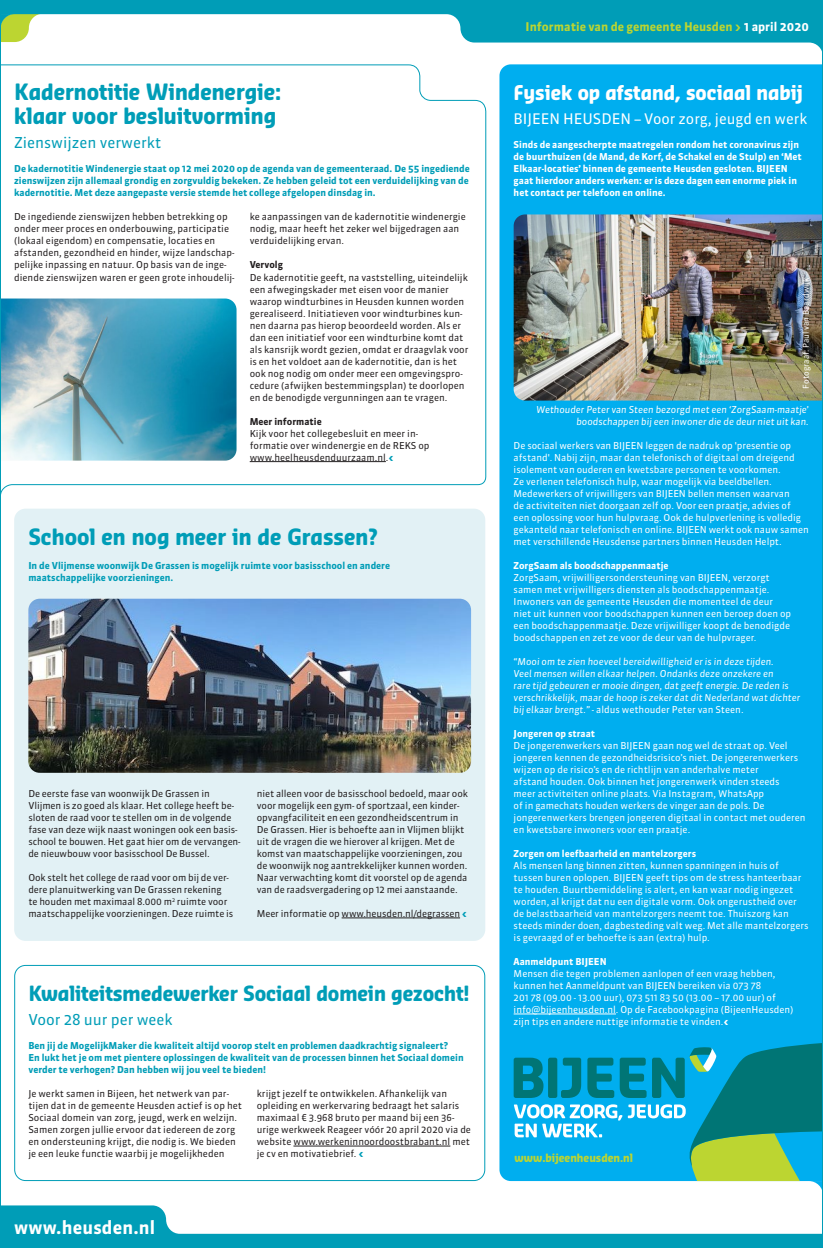
<style>
.page{position:relative;width:823px;height:1248px;background:#fff}
.page>*{position:absolute;margin:0;border:0;box-sizing:border-box;transform-origin:0 0}
.t1{font:700 22px/24px "Sansa Con Soft Pro";color:#009db7}
.t2{font:700 20.5px "Sansa Con Soft Pro";letter-spacing:-.005em;color:#009db7}
.t3{font:700 20px "Sansa Con Soft Pro";color:#fff}
.t4{font:700 18px "Sanuk OT";letter-spacing:.01em;color:#fff}
.t5{font:15px "Sanuk OT";color:#009db7}
.t6{font:14.5px "Sanuk OT";color:#fff}
.t7{font:700 12px "Sanuk OT";color:#bcd531}
.t8{font:700 11.2px "Sansa Con Soft Pro";color:#bcd531}
.t9{font:9.5px/12px "Sanuk OT";color:#231f20}
.t10{font:9.5px/12px "Sanuk OT";color:#fff}
.t11{font:700 9.5px/12px "Sanuk OT";color:#009db7}
.t12{font:italic 9.5px/12px "Sanuk OT";color:#fff}
.t13{font:700 9.5px/12px "Sanuk OT";color:#fff}
.t14{font:700 9.5px "Sanuk OT";color:#231f20}
.t15{font:8px "Sanuk OT";color:#fff}
.s1{font-weight:900;color:#009db7}
.s2{color:#fff}
.s3{font-style:normal}
.s4{font-weight:900}
</style>
<div class="page">
<div style="left:14px;top:508px;width:471px;height:432px;background:#e2f1f5;border-radius:11px"></div>
<div style="left:14px;top:964px;width:471px;height:216px;border:1px solid #009db7;border-radius:11px"></div>
<svg style="left:2px;top:64px;width:485px;height:428px"></svg>
<hr style="left:249px;top:461px;width:136px;height:1px;background:#231f20">
<hr style="left:341px;top:917px;width:119px;height:1px;background:#231f20">
<hr style="left:293px;top:1145px;width:157px;height:1px;background:#231f20">
<img style="left:2px;top:298px;width:234px;height:162px">
<img style="left:28px;top:598px;width:443px;height:174px">
<div style="left:499px;top:64px;width:321px;height:1116px;background:#00aeef"></div>
<hr style="left:513px;top:1013px;width:102px;height:1px;background:#fff">
<img style="left:513px;top:214px;width:307px;height:186px">
<svg style="left:513px;top:1042px;width:307px;height:145px"></svg>
<svg style="left:2px;top:1205px;width:818px;height:40px"></svg>
<svg style="left:0;top:0;width:822px;height:57px"></svg>
<h1 class="t1" style="left:14px;top:79px;width:268px">Kadernotitie Windenergie: klaar voor besluitvorming</h1>
<h3 class="t5" style="left:14px;top:134px;width:149px">Zienswijzen verwerkt</h3>
<p class="t11" style="left:14px;top:163px;width:457px;text-align:justify">De kadernotitie Windenergie staat op 12 mei 2020 op de agenda van de gemeenteraad. De 55 ingediende zienswijzen zijn allemaal grondig en zorgvuldig bekeken. Ze hebben geleid tot een verduidelijking van de kadernotitie. Met deze aangepaste versie stemde het college afgelopen dinsdag in.</p>
<p class="t9" style="left:14px;top:211px;width:222px">De ingediende zienswijzen hebben betrekking op onder meer proces en onderbouwing, participatie (lokaal eigendom) en compensatie, locaties en afstanden, gezondheid en hinder, wijze landschap&shy;pelijke inpassing en natuur. Op basis van de inge&shy;diende zienswijzen waren er geen grote inhoudelij-</p>
<p class="t9" style="left:249px;top:211px;width:217px">ke aanpassingen van de kadernotitie windenergie nodig, maar heeft het zeker wel bijgedragen aan verduidelijking ervan.</p>
<p class="t14" style="left:249px;top:259px;width:35px">Vervolg</p>
<p class="t9" style="left:249px;top:271px;width:220px">De kadernotitie geeft, na vaststelling, uiteindelijk een afwegingskader met eisen voor de manier waarop windturbines in Heusden kunnen worden gerealiseerd. Initiatieven voor windturbines kun&shy;nen daarna pas hierop beoordeeld worden. Als er dan een initiatief voor een windturbine komt dat als kansrijk wordt gezien, omdat er draagvlak voor is en het voldoet aan de kadernotitie, dan is het ook nog nodig om onder meer een omgevingspro&shy;cedure (afwijken bestemmingsplan) te doorlopen en de benodigde vergunningen aan te vragen.</p>
<p class="t14" style="left:249px;top:415px;width:73px">Meer informatie</p>
<p class="t9" style="left:249px;top:427px;width:181px">Kijk voor het collegebesluit en meer in&shy;formatie over windenergie en de REKS op www.heelheusdenduurzaam.nl.<span class="s1">&lt;</span></p>
<h1 class="t1" style="left:28px;top:523px;width:350px">School en nog meer in de Grassen?</h1>
<p class="t11" style="left:28px;top:559px;width:363px">In de Vlijmense woonwijk De Grassen is mogelijk ruimte voor basisschool en andere maatschappelijke voorzieningen.</p>
<p class="t9" style="left:28px;top:787px;width:214px">De eerste fase van woonwijk De Grassen in Vlijmen is zo goed als klaar. Het college heeft be&shy;sloten de raad voor te stellen om in de volgende fase van deze wijk naast woningen ook een basis&shy;school te bouwen. Het gaat hier om de vervangen&shy;de nieuwbouw voor basisschool De Bussel.</p>
<p class="t9" style="left:28px;top:871px;width:206px">Ook stelt het college de raad voor om bij de ver&shy;dere planuitwerking van De Grassen rekening<br>te houden met maximaal 8.000 m<sup>2</sup> ruimte voor maatschappelijke voorzieningen. Deze ruimte is</p>
<p class="t9" style="left:257px;top:787px;width:212px">niet alleen voor de basisschool bedoeld, maar ook voor mogelijk een gym- of sportzaal, een kinder&shy;opvangfaciliteit en een gezondheidscentrum in De Grassen. Hier is behoefte aan in Vlijmen blijkt uit de vragen die we hierover al krijgen. Met de komst van maatschappelijke voorzieningen, zou de woonwijk nog aantrekkelijker kunnen worden.<br>Naar verwachting komt dit voorstel op de agenda van de raadsvergadering op 12 mei aanstaande.</p>
<p class="t9" style="left:257px;top:907px;width:212px">Meer informatie op www.heusden.nl/degrassen <span class="s1">&lt;</span></p>
<h2 class="t2" style="left:28px;top:979px;width:442px">Kwaliteitsmedewerker Sociaal domein gezocht!</h2>
<h3 class="t5" style="left:28px;top:1010px;width:146px">Voor 28 uur per week</h3>
<p class="t11" style="left:28px;top:1039px;width:436px">Ben jij de MogelijkMaker die kwaliteit altijd voorop stelt en problemen daadkrachtig signaleert?<br>En lukt het je om met pientere oplossingen de kwaliteit van de processen binnen het Sociaal domein verder te verhogen? Dan hebben wij jou veel te bieden!</p>
<p class="t9" style="left:28px;top:1087px;width:215px">Je werkt samen in Bijeen, het netwerk van par&shy;tijen dat in de gemeente Heusden actief is op het Sociaal domein van zorg, jeugd, werk en welzijn.<br>Samen zorgen jullie ervoor dat iedereen de zorg en ondersteuning krijgt, die nodig is. We bieden je een leuke functie waarbij je mogelijkheden</p>
<p class="t9" style="left:257px;top:1087px;width:215px">krijgt jezelf te ontwikkelen. Afhankelijk van opleiding en werkervaring bedraagt het salaris maximaal € 3.968 bruto per maand bij een 36- urige werkweek Reageer vóór 20 april 2020 via de website www.werkeninnoordoostbrabant.nl met je cv en motivatiebrief. <span class="s1">&lt;</span></p>
<h3 class="t4" style="left:14px;top:1215px;width:142px">www.heusden.nl</h3>
<p class="t7" style="left:525px;top:19px;width:285px">Informatie van de gemeente Heusden &gt; <span class="s2">1 april 2020</span></p>
<h3 class="t3" style="left:513px;top:80px;width:290px">Fysiek op afstand, sociaal nabij</h3>
<h3 class="t6" style="left:513px;top:110px;width:295px">BIJEEN HEUSDEN – Voor zorg, jeugd en werk</h3>
<p class="t13" style="left:513px;top:139px;width:290px">Sinds de aangescherpte maatregelen rondom het coronavirus zijn de buurthuizen (de Mand, de Korf, de Schakel en de Stulp) en ‘Met Elkaar-locaties’ binnen de gemeente Heusden gesloten. BIJEEN gaat hierdoor anders werken: er is deze dagen een enorme piek in het contact per telefoon en online.</p>
<p class="t15" style="left:800px;top:388px;width:112px;rotate:-90deg">Fotograaf: Paul van Baardwijk</p>
<p class="t12" style="left:536px;top:403px;width:274px;text-align:right">Wethouder Peter van Steen bezorgd met een ‘ZorgSaam-maatje’ boodschappen bij een inwoner die de deur niet uit kan.</p>
<p class="t10" style="left:513px;top:439px;width:296px">De sociaal werkers van BIJEEN leggen de nadruk op 'presentie op afstand'. Nabij zijn, maar dan telefonisch of digitaal om dreigend isolement van ouderen en kwetsbare personen te voorkomen.<br>Ze verlenen telefonisch hulp, waar mogelijk via beeldbellen.<br>Medewerkers of vrijwilligers van BIJEEN bellen mensen waarvan<br>de activiteiten niet doorgaan zelf op. Voor een praatje, advies of een oplossing voor hun hulpvraag. Ook de hulpverlening is volledig gekanteld naar telefonisch en online. BIJEEN werkt ook nauw samen met verschillende Heusdense partners binnen Heusden Helpt.</p>
<p class="t13" style="left:513px;top:559px;width:156px">ZorgSaam als boodschappenmaatje</p>
<p class="t10" style="left:513px;top:571px;width:279px">ZorgSaam, vrijwilligersondersteuning van BIJEEN, verzorgt samen met vrijwilligers diensten als boodschappenmaatje.<br>Inwoners van de gemeente Heusden die momenteel de deur niet uit kunnen voor boodschappen kunnen een beroep doen op een boodschappenmaatje. Deze vrijwilliger koopt de benodigde boodschappen en zet ze voor de deur van de hulpvrager.</p>
<p class="t12" style="left:513px;top:655px;width:288px">“Mooi om te zien hoeveel bereidwilligheid er is in deze tijden.<br>Veel mensen willen elkaar helpen. Ondanks deze onzekere en<br>rare tijd gebeuren er mooie dingen, dat geeft energie. De reden is verschrikkelijk, maar de hoop is zeker dat dit Nederland wat dichter bij elkaar brengt.” <span class="s3">- aldus wethouder Peter van Steen.</span></p>
<p class="t13" style="left:513px;top:727px;width:83px">Jongeren op straat</p>
<p class="t10" style="left:513px;top:739px;width:293px">De jongerenwerkers van BIJEEN gaan nog wel de straat op. Veel jongeren kennen de gezondheidsrisico’s niet. De jongerenwerkers wijzen op de risico’s en de richtlijn van anderhalve meter<br>afstand houden. Ook binnen het jongerenwerk vinden steeds<br>meer activiteiten online plaats. Via Instagram, WhatsApp<br>of in gamechats houden werkers de vinger aan de pols. De jongerenwerkers brengen jongeren digitaal in contact met ouderen en kwetsbare inwoners voor een praatje.</p>
<p class="t13" style="left:513px;top:847px;width:184px">Zorgen om leefbaarheid en mantelzorgers</p>
<p class="t10" style="left:513px;top:859px;width:296px">Als mensen lang binnen zitten, kunnen spanningen in huis of tussen buren oplopen. BIJEEN geeft tips om de stress hanteerbaar te houden. Buurtbemiddeling is alert, en kan waar nodig ingezet worden, al krijgt dat nu een digitale vorm. Ook ongerustheid over de belastbaarheid van mantelzorgers neemt toe. Thuiszorg kan steeds minder doen, dagbesteding valt weg. Met alle mantelzorgers is gevraagd of er behoefte is aan (extra) hulp.</p>
<p class="t13" style="left:513px;top:955px;width:94px">Aanmeldpunt BIJEEN</p>
<p class="t10" style="left:513px;top:967px;width:281px">Mensen die tegen problemen aanlopen of een vraag hebben, kunnen het Aanmeldpunt van BIJEEN bereiken via 073 78<br>201 78 (09.00 - 13.00 uur), 073 511 83 50 (13.00 – 17.00 uur) of info@bijeenheusden.nl. Op de Facebookpagina (BijeenHeusden) zijn tips en andere nuttige informatie te vinden.<span class="s4">&lt;</span></p>
<p class="t8" style="left:514px;top:1149px;width:120px">www.bijeenheusden.nl</p>
</div>
